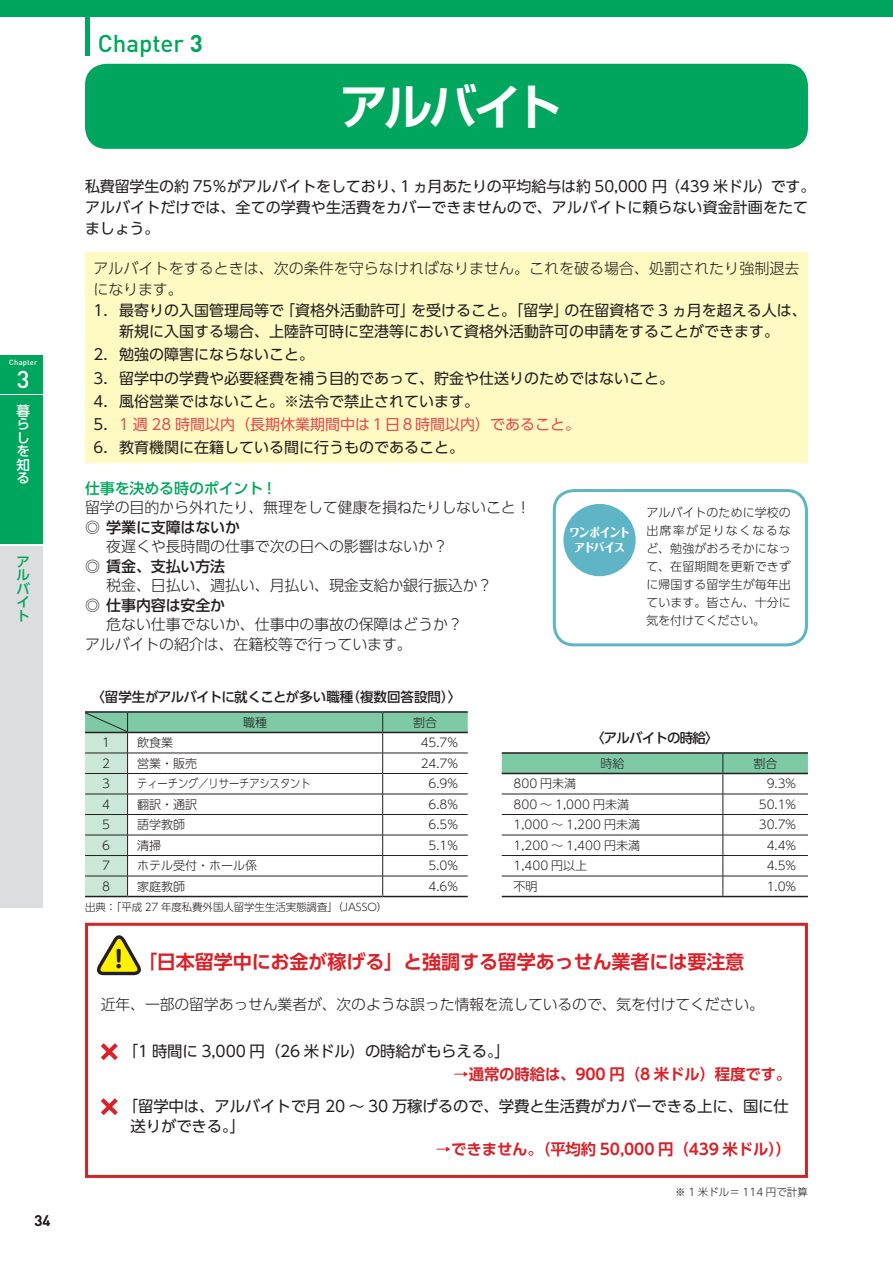
<style>
.page{position:relative;width:893px;height:1263px;background:#fff}
.page>*{position:absolute;margin:0;border:0;box-sizing:border-box;transform-origin:0 0}
.t1{font:700 48px "Shin Go Pro De";letter-spacing:-.08em;color:#fff}
.t2{font:500 24px "DIN Pro";color:#00a65d}
.t3{font:500 24px "DIN Pro";color:#fff}
.t4{font:700 23.4px "UD Shin M Go Pro";color:#231f20}
.t5{font:700 19.2px "UD Shin Go Pro De";letter-spacing:-.01em;color:#da2128}
.t6{font:15.45px/19.5px "UD Shin Go Pro";letter-spacing:-.01em;color:#231f20}
.t7{font:700 15.45px "UD Shin Go Pro De";letter-spacing:-.01em;color:#da2128}
.t8{font:15px/23.1px "UD Shin Go Pro";color:#231f20}
.t9{font:300 15px/21px "UD Shin Go Pro";letter-spacing:-.01em;color:#231f20}
.t10{font:500 15px "UD Shin Go Pro";letter-spacing:-.01em;color:#231f20}
.t11{font:500 15px "UD Shin Go Pro";letter-spacing:-.01em;color:#00a65d}
.t12{font:500 15px "DIN Pro";color:#231f20}
.t13{font:300 14.85px "UD Shin Go Pro";letter-spacing:-.01em;color:#231f20}
.t14{font:500 13.5px "UD Shin Go Pro";color:#231f20}
.t15{font:500 13.5px "UD Shin Go Pro";letter-spacing:-.06em;color:#231f20}
.t16{font:500 13.5px/13.5px "UD Shin Go Pro";color:#fff;text-align:justify}
.t17{font:500 13.5px/13.5px "UD Shin Go Pro";color:#00a65d}
.t18{font:300 12px/18px "UD Shin Go Pro";color:#231f20;text-align:justify}
.t19{font:300 12px "UD Shin Go Pro";color:#231f20;scale:.85 1}
.t20{font:800 12px/15px "Maru Fo Pro";letter-spacing:-.075em;color:#fff;text-align:center;scale:.9 1}
.t21{font:300 10.5px "UD Shin Go Pro";letter-spacing:-.01em;color:#231f20}
.t22{font:500 7.5px "DIN Pro";letter-spacing:.025em;color:#fff}
.s1{font-weight:700}
.s2{color:#e54d53}
</style>
<div class="page">
<div style="left:0;top:395px;width:43px;height:149px;background:#00a65d"></div>
<div style="left:0;top:355px;width:43px;height:38px;background:#00a65d"></div>
<div style="left:0;top:546px;width:43px;height:362px;background:#dcdddf"></div>
<hr style="left:85px;top:0;width:4px;height:55px;background:#00a65d">
<div style="left:0;top:0;width:893px;height:17px;background:#00a65d"></div>
<div style="left:85px;top:253px;width:723px;height:210px;background:#fffac1"></div>
<hr style="left:85px;top:896px;width:43px;height:1px;background:#231f20">
<hr style="left:128px;top:896px;width:255px;height:1px;background:#231f20">
<hr style="left:383px;top:896px;width:85px;height:1px;background:#231f20">
<hr style="left:85px;top:711px;width:43px;height:2px;background:#231f20">
<hr style="left:128px;top:711px;width:255px;height:2px;background:#231f20">
<hr style="left:383px;top:711px;width:85px;height:2px;background:#231f20">
<svg style="left:85px;top:712px;width:383px;height:184px"></svg>
<svg style="left:502px;top:754px;width:306px;height:142px"></svg>
<hr style="left:502px;top:773px;width:221px;height:1px;background:#231f20">
<hr style="left:723px;top:773px;width:85px;height:1px;background:#231f20">
<hr style="left:502px;top:752px;width:221px;height:2px;background:#231f20">
<hr style="left:723px;top:752px;width:85px;height:2px;background:#231f20">
<hr style="left:502px;top:896px;width:221px;height:1px;background:#231f20">
<hr style="left:723px;top:896px;width:85px;height:1px;background:#231f20">
<svg style="left:101px;top:1043px;width:17px;height:17px"></svg>
<svg style="left:101px;top:1098px;width:17px;height:17px"></svg>
<div style="left:85px;top:923px;width:723px;height:255px;border:3px solid #d1232a"></div>
<svg style="left:97px;top:935px;width:44px;height:41px"></svg>
<div style="left:553px;top:489px;width:255px;height:157px;border:3px solid #5fb5c5;border-radius:20px"></div>
<div style="left:85px;top:64px;width:723px;height:85px;background:#00a65d;border-radius:21px"></div>
<div style="left:563px;top:504px;width:73px;height:72px;background:#5fb5c5;border-radius:50%"></div>
<p class="t22" style="left:9px;top:357px;width:30px">Chapter</p>
<h2 class="t3" style="left:17px;top:363px;width:14px">3</h2>
<p class="t16" style="left:17px;top:404px;width:15px">暮らしを知る</p>
<p class="t17" style="left:17px;top:554px;width:15px">アルバイト</p>
<p class="t12" style="left:35px;top:1210px;width:17px">34</p>
<h2 class="t2" style="left:98px;top:27px;width:107px">Chapter <span class="s1">3</span></h2>
<h1 class="t1" style="left:340px;top:67px;width:223px">アルバイト</h1>
<p class="t8" style="left:85px;top:175px;width:732px;line-height:21px">私費留学生の約 75％がアルバイトをしており、１ヵ月あたりの平均給与は約 50,000 円（439 米ドル）です。アルバイトだけでは、全ての学費や生活費をカバーできませんので、アルバイトに頼らない資金計画をたてましょう。</p>
<p class="t9" style="left:94px;top:258px;width:707px">アルバイトをするときは、次の条件を守らなければなりません。これを破る場合、処罰されたり強制退去になります。</p>
<p class="t8" style="left:94px;top:300px;width:715px;line-height:21px;text-align:center">1．最寄りの入国管理局等で「資格外活動許可」を受けること。「留学」の在留資格で 3 ヵ月を超える人は、新規に入国する場合、上陸許可時に空港等において資格外活動許可の申請をすることができます。</p>
<p class="t8" style="left:94px;top:343px;width:582px">2．勉強の障害にならないこと。<br>3．留学中の学費や必要経費を補う目的であって、貯金や仕送りのためではないこと。<br>4．風俗営業ではないこと。※法令で禁止されています。<br>5．<span class="s2">1 週 28 時間以内（長期休業期間中は１日８時間以内）であること。<br></span>6．教育機関に在籍している間に行うものであること。</p>
<p class="t11" style="left:85px;top:476px;width:188px">仕事を決める時のポイント !</p>
<p class="t9" style="left:85px;top:496px;width:447px">留学の目的から外れたり、無理をして健康を損ねたりしないこと！</p>
<p class="t10" style="left:85px;top:515px;width:157px">◎ 学業に支障はないか</p>
<p class="t9" style="left:106px;top:535px;width:343px">夜遅くや長時間の仕事で次の日への影響はないか？</p>
<p class="t10" style="left:85px;top:554px;width:142px">◎ 賃金、支払い方法</p>
<p class="t9" style="left:106px;top:574px;width:388px">税金、日払い、週払い、月払い、現金支給か銀行振込か？</p>
<p class="t10" style="left:85px;top:593px;width:142px">◎ 仕事内容は安全か</p>
<p class="t9" style="left:85px;top:614px;width:379px;line-height:19.5px;text-indent:21px">危ない仕事でないか、仕事中の事故の保障はどうか？アルバイトの紹介は、在籍校等で行っています。</p>
<p class="t14" style="left:91px;top:685px;width:371px">〈留学生がアルバイトに就くことが多い職種（複数回答設問）〉</p>
<p class="t18" style="left:243px;top:713px;width:25px">職種</p>
<p class="t18" style="left:413px;top:713px;width:25px">割合</p>
<p class="t18" style="left:102px;top:733px;width:9px">1</p>
<p class="t18" style="left:137px;top:733px;width:37px">飲食業</p>
<p class="t18" style="left:421px;top:733px;width:39px">45.7%</p>
<p class="t18" style="left:102px;top:754px;width:9px">2</p>
<p class="t18" style="left:137px;top:754px;width:61px">営業・販売</p>
<p class="t18" style="left:421px;top:754px;width:39px">24.7%</p>
<p class="t18" style="left:102px;top:774px;width:9px">3</p>
<p class="t19" style="left:137px;top:774px;width:205px">ティーチング／リサーチアシスタント</p>
<p class="t18" style="left:429px;top:774px;width:31px">6.9%</p>
<p class="t18" style="left:102px;top:795px;width:9px">4</p>
<p class="t18" style="left:137px;top:795px;width:61px">翻訳・通訳</p>
<p class="t18" style="left:429px;top:795px;width:31px">6.8%</p>
<p class="t18" style="left:102px;top:815px;width:9px">5</p>
<p class="t18" style="left:137px;top:815px;width:49px">語学教師</p>
<p class="t18" style="left:429px;top:815px;width:31px">6.5%</p>
<p class="t18" style="left:102px;top:836px;width:9px">6</p>
<p class="t18" style="left:137px;top:836px;width:25px">清掃</p>
<p class="t18" style="left:429px;top:836px;width:31px">5.1%</p>
<p class="t18" style="left:102px;top:856px;width:9px">7</p>
<p class="t18" style="left:137px;top:856px;width:121px">ホテル受付・ホール係</p>
<p class="t18" style="left:429px;top:856px;width:31px">5.0%</p>
<p class="t18" style="left:102px;top:877px;width:9px">8</p>
<p class="t18" style="left:137px;top:877px;width:49px">家庭教師</p>
<p class="t18" style="left:429px;top:877px;width:31px">4.6%</p>
<p class="t18" style="left:646px;top:503px;width:146px">アルバイトのために学校の出席率が足りなくなるなど、勉強がおろそかになって、在留期間を更新できずに帰国する留学生が毎年出ています。皆さん、十分に気を付けてください。</p>
<p class="t20" style="left:569px;top:524px;width:69px">ワンポイントアドバイス</p>
<p class="t15" style="left:591px;top:726px;width:129px">〈アルバイトの時給〉</p>
<p class="t18" style="left:600px;top:754px;width:25px">時給</p>
<p class="t18" style="left:753px;top:754px;width:25px">割合</p>
<p class="t18" style="left:513px;top:774px;width:64px">800 円未満</p>
<p class="t18" style="left:767px;top:774px;width:31px">9.3%</p>
<p class="t18" style="left:513px;top:795px;width:117px">800 ～ 1,000 円未満</p>
<p class="t18" style="left:759px;top:795px;width:39px">50.1%</p>
<p class="t18" style="left:513px;top:815px;width:128px">1,000 ～ 1,200 円未満</p>
<p class="t18" style="left:759px;top:815px;width:39px">30.7%</p>
<p class="t18" style="left:513px;top:836px;width:128px">1,200 ～ 1,400 円未満</p>
<p class="t18" style="left:767px;top:836px;width:31px">4.4%</p>
<p class="t18" style="left:513px;top:856px;width:75px">1,400 円以上</p>
<p class="t18" style="left:767px;top:856px;width:31px">4.5%</p>
<p class="t18" style="left:513px;top:877px;width:25px">不明</p>
<p class="t18" style="left:767px;top:877px;width:31px">1.0%</p>
<p class="t21" style="left:85px;top:898px;width:304px">出典：「平成 27 年度私費外国人留学生生活実態調査」（JASSO）</p>
<h3 class="t4" style="left:107px;top:940px;width:25px">！</h3>
<p class="t5" style="left:138px;top:946px;width:608px">「日本留学中にお金が稼げる」と強調する留学あっせん業者には要注意</p>
<p class="t13" style="left:101px;top:992px;width:665px">近年、一部の留学あっせん業者が、次のような誤った情報を流しているので、気を付けてください。</p>
<p class="t6" style="left:123px;top:1041px;width:389px">「1 時間に 3,000 円（26 米ドル）の時給がもらえる。」</p>
<p class="t7" style="left:453px;top:1062px;width:339px">→通常の時給は、900 円（8 米ドル）程度です。</p>
<p class="t6" style="left:131px;top:1096px;width:660px;text-indent:-8px">「留学中は、アルバイトで月 20 〜 30 万稼げるので、学費と生活費がカバーできる上に、国に仕送りができる。」</p>
<p class="t7" style="left:436px;top:1136px;width:357px">→できません。（平均約 50,000 円（439 米ドル））</p>
<p class="t21" style="left:675px;top:1183px;width:134px">※ 1 米ドル＝ 114 円で計算</p>
</div>
